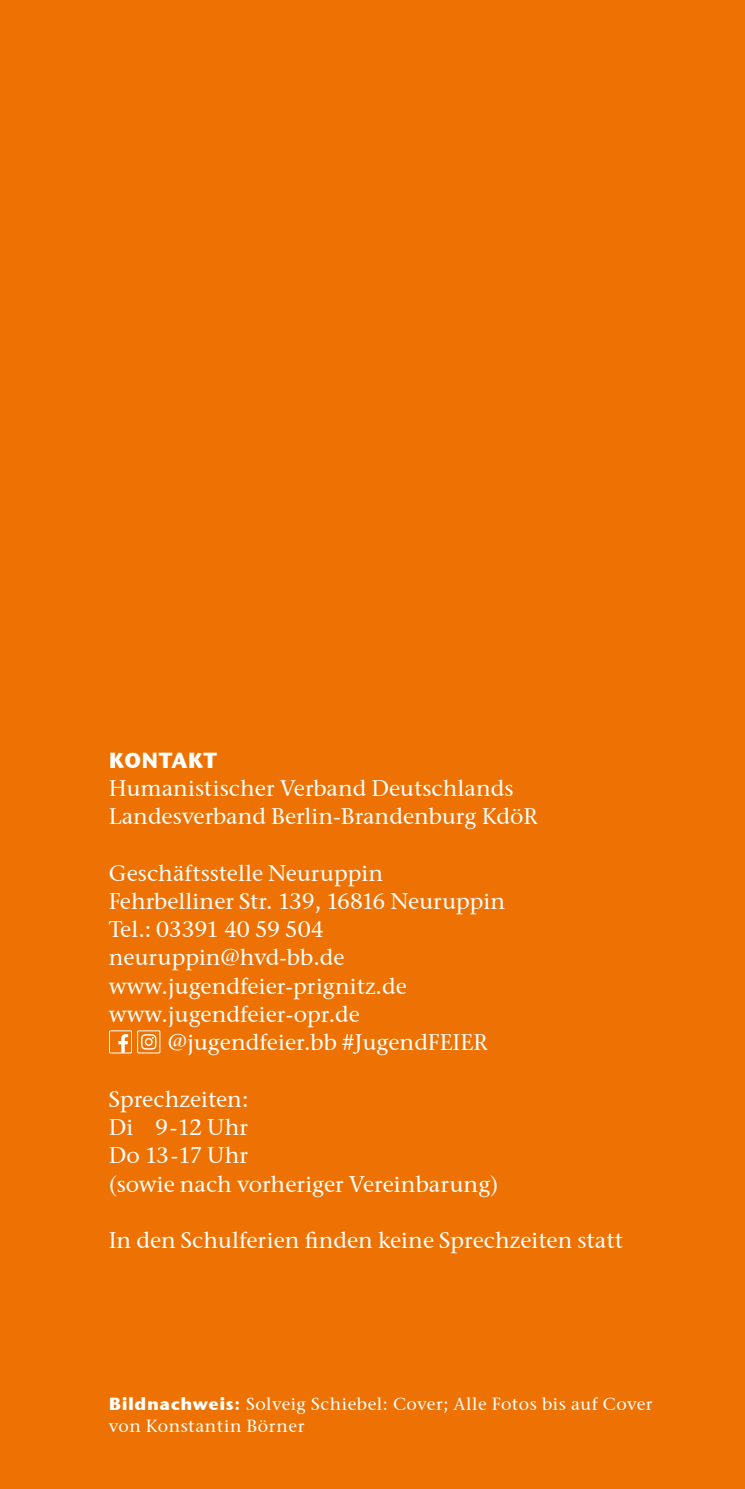
<style>
.page{position:relative;width:745px;height:1489px;background:#fff}
.page>*{position:absolute;margin:0;border:0;box-sizing:border-box;transform-origin:0 0}
.t1{font:500 180px/188.5px "Stone Serif ITC Pro";color:#fff;text-align:center}
.t2{font:500 40px "Stone Serif ITC Pro";color:#fff}
.t3{font:500 22.5px/28.2px "Stone Serif ITC Pro";color:#fff}
.t4{font:700 21.75px "Stone Sans ITC Pro";color:#fff}
.t5{font:500 17.5px/22.5px "Stone Serif ITC Pro";letter-spacing:.03em;color:#fff}
.s1{font-family:"Stone Sans ITC Pro";font-weight:700}
</style>
<div class="page">
<div style="left:0;top:0;width:744px;height:1488px;background:#ee7203"></div>
<div style="left:137px;top:1030px;width:23px;height:23px;border:1px solid #fff"></div>
<svg style="left:141px;top:1034px;width:15px;height:15px"></svg>
<svg style="left:118px;top:1034px;width:10px;height:17px"></svg>
<div style="left:109px;top:1030px;width:23px;height:23px;border:1px solid #fff"></div>
<h1 class="t1" style="left:-13px;top:710px;width:584px;rotate:-7deg">Jugend<br>FEIER</h1>
<p class="t4" style="left:109px;top:745px;width:109px">KONTAKT</p>
<p class="t3" style="left:109px;top:774px;width:430px">Humanistischer Verband Deutschlands<br>Landesverband Berlin-Brandenburg KdöR</p>
<p class="t3" style="left:109px;top:858px;width:398px">Geschäftsstelle Neuruppin<br>Fehrbelliner Str. 139, 16816 Neuruppin<br>Tel.: 03391 40 59 504 neuruppin@hvd-bb.de www.jugendfeier-prignitz.de www.jugendfeier-opr.de</p>
<p class="t3" style="left:168px;top:1028px;width:321px">@jugendfeier.bb #JugendFEIER</p>
<p class="t3" style="left:109px;top:1084px;width:391px">Sprechzeiten:<br>Di 9-12 Uhr<br>Do 13-17 Uhr<br>(sowie nach vorheriger Vereinbarung)</p>
<p class="t3" style="left:109px;top:1226px;width:515px">In den Schulferien finden keine Sprechzeiten statt</p>
<h1 class="t1" style="left:32px;top:1051px;width:403px;rotate:-7deg">2021</h1>
<h2 class="t2" style="left:194px;top:1216px;width:110px;rotate:-7deg">Berlin</h2>
<p class="t5" style="left:109px;top:1392px;width:545px"><span class="s1">Bildnachweis:</span> Solveig Schiebel: Cover; Alle Fotos bis auf Cover von Konstantin Börner</p>
</div>
